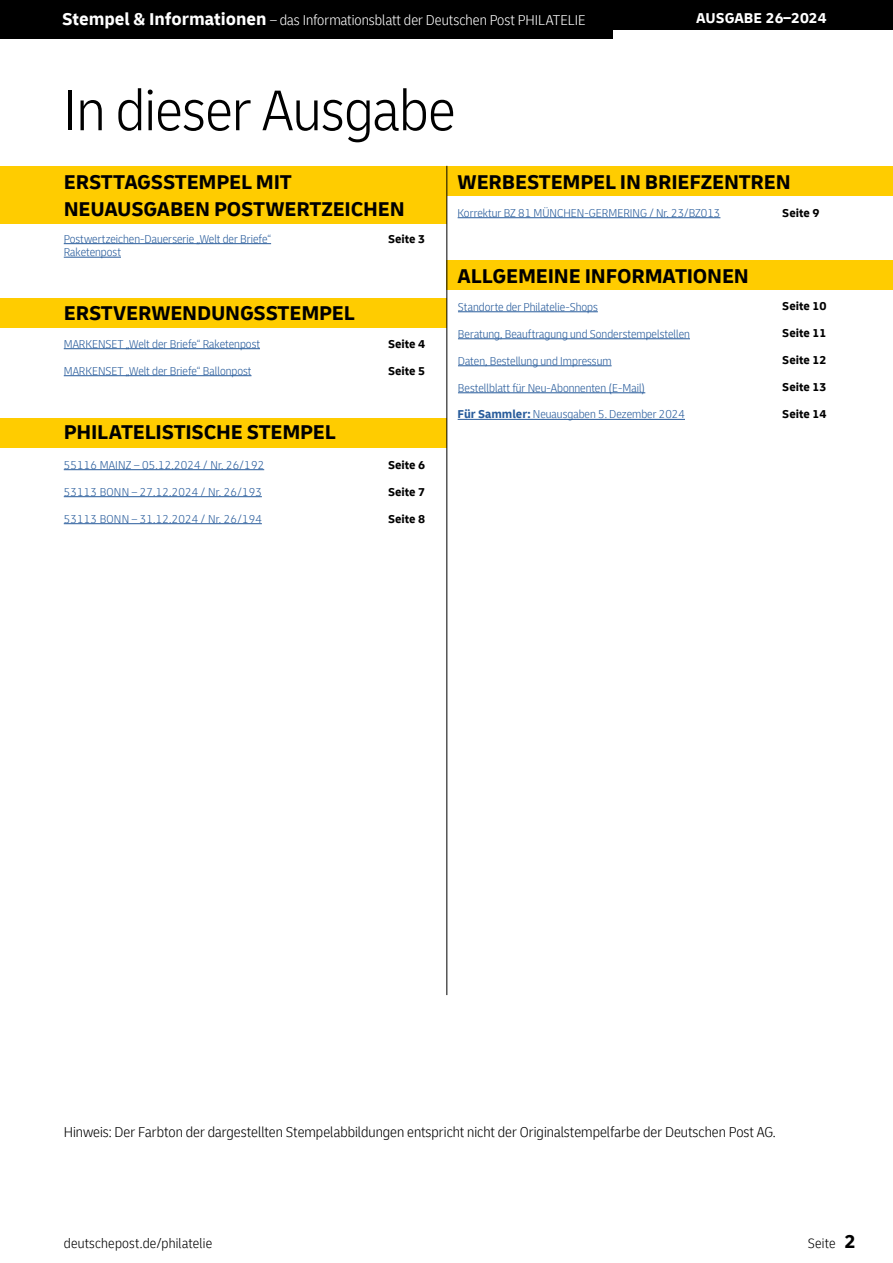
<style>
.page{position:relative;width:893px;height:1263px;background:#fff}
.page>*{position:absolute;margin:0;border:0;box-sizing:border-box;transform-origin:0 0}
.t1{font:300 condensed 60px "Delivery";letter-spacing:-.01em;color:#000}
.t2{font:700 21px/27px "Delivery";letter-spacing:-.01em;color:#000}
.t3{font:300 condensed 15px "Delivery";color:#000}
.t4{font:300 condensed 15px "Delivery";color:#fff}
.t5{font:700 15px "Delivery";color:#fff}
.t6{font:300 condensed 14.25px "Delivery";letter-spacing:.015em;color:#000}
.t7{font:300 condensed 12px/13.5px "Delivery";color:#275b9b}
.t8{font:700 12px "Delivery";color:#000}
.s1{font-weight:700;font-stretch:normal;font-size:18px}
.s2{font-weight:700;font-stretch:normal}
.s3{font-weight:700;font-stretch:normal;font-size:19.5px}
</style>
<div class="page">
<div style="left:0;top:0;width:893px;height:30px;background:#000"></div>
<div style="left:0;top:0;width:612px;height:38px;background:#000"></div>
<div style="left:0;top:166px;width:446px;height:57px;background:#fc0"></div>
<div style="left:0;top:298px;width:446px;height:30px;background:#fc0"></div>
<div style="left:446px;top:260px;width:447px;height:30px;background:#fc0"></div>
<div style="left:446px;top:166px;width:447px;height:30px;background:#fc0"></div>
<div style="left:0;top:418px;width:446px;height:30px;background:#fc0"></div>
<hr style="left:447px;top:166px;width:1px;height:829px;background:#000">
<hr style="left:64px;top:243px;width:207px;height:1px;background:#275b9b">
<hr style="left:64px;top:257px;width:57px;height:1px;background:#275b9b">
<hr style="left:64px;top:348px;width:196px;height:1px;background:#275b9b">
<hr style="left:64px;top:375px;width:188px;height:1px;background:#275b9b">
<hr style="left:458px;top:419px;width:227px;height:1px;background:#275b9b">
<hr style="left:458px;top:311px;width:140px;height:1px;background:#275b9b">
<hr style="left:458px;top:338px;width:232px;height:1px;background:#275b9b">
<hr style="left:458px;top:365px;width:154px;height:1px;background:#275b9b">
<hr style="left:458px;top:392px;width:187px;height:1px;background:#275b9b">
<hr style="left:458px;top:217px;width:262px;height:1px;background:#275b9b">
<hr style="left:64px;top:469px;width:200px;height:1px;background:#275b9b">
<hr style="left:64px;top:496px;width:198px;height:1px;background:#275b9b">
<hr style="left:64px;top:523px;width:198px;height:1px;background:#275b9b">
<p class="t4" style="left:62px;top:12px;width:525px"><span class="s1">Stempel &amp; Informationen</span> – das Informationsblatt der Deutschen Post PHILATELIE</p>
<p class="t5" style="left:696px;top:9px;width:132px">AUSGABE 26–2024</p>
<h1 class="t1" style="left:64px;top:75px;width:393px">In dieser Ausgabe</h1>
<h2 class="t2" style="left:64px;top:169px;width:343px">ERSTTAGSSTEMPEL MIT<br>NEUAUSGABEN POSTWERTZEICHEN</h2>
<h2 class="t2" style="left:458px;top:169px;width:335px">WERBESTEMPEL IN BRIEFZENTREN</h2>
<p class="t7" style="left:458px;top:206px;width:264px">Korrektur BZ 81 MÜNCHEN-GERMERING / Nr. 23/BZ013</p>
<p class="t8" style="left:782px;top:205px;width:39px">Seite 9</p>
<p class="t7" style="left:64px;top:232px;width:209px">Postwertzeichen-Dauerserie „Welt der Briefe“<br>Raketenpost</p>
<p class="t8" style="left:388px;top:231px;width:39px">Seite 3</p>
<h2 class="t2" style="left:458px;top:263px;width:293px">ALLGEMEINE INFORMATIONEN</h2>
<h2 class="t2" style="left:64px;top:299px;width:292px">ERSTVERWENDUNGSSTEMPEL</h2>
<p class="t7" style="left:64px;top:337px;width:198px">MARKENSET „Welt der Briefe“ Raketenpost</p>
<p class="t7" style="left:64px;top:364px;width:189px">MARKENSET „Welt der Briefe“ Ballonpost</p>
<p class="t8" style="left:388px;top:336px;width:39px">Seite 4</p>
<p class="t8" style="left:388px;top:363px;width:39px">Seite 5</p>
<p class="t7" style="left:458px;top:300px;width:141px">Standorte der Philatelie-Shops</p>
<p class="t7" style="left:458px;top:327px;width:233px">Beratung, Beauftragung und Sonderstempelstellen</p>
<p class="t7" style="left:458px;top:354px;width:155px">Daten, Bestellung und Impressum</p>
<p class="t7" style="left:458px;top:381px;width:189px">Bestellblatt für Neu-Abonnenten (E-Mail)</p>
<p class="t7" style="left:458px;top:408px;width:229px"><span class="s2">Für Sammler:</span> Neuausgaben 5. Dezember 2024</p>
<p class="t8" style="left:782px;top:299px;width:46px">Seite 10</p>
<p class="t8" style="left:782px;top:326px;width:46px">Seite 11</p>
<p class="t8" style="left:782px;top:353px;width:46px">Seite 12</p>
<p class="t8" style="left:782px;top:380px;width:46px">Seite 13</p>
<p class="t8" style="left:782px;top:407px;width:46px">Seite 14</p>
<h2 class="t2" style="left:64px;top:418px;width:274px">PHILATELISTISCHE STEMPEL</h2>
<p class="t7" style="left:64px;top:458px;width:202px">55116 MAINZ – 05.12.2024 / Nr. 26/192</p>
<p class="t7" style="left:64px;top:485px;width:200px">53113 BONN – 27.12.2024 / Nr. 26/193</p>
<p class="t7" style="left:64px;top:512px;width:200px">53113 BONN – 31.12.2024 / Nr. 26/194</p>
<p class="t8" style="left:388px;top:457px;width:39px">Seite 6</p>
<p class="t8" style="left:388px;top:484px;width:39px">Seite 7</p>
<p class="t8" style="left:388px;top:511px;width:39px">Seite 8</p>
<p class="t3" style="left:64px;top:1124px;width:713px">Hinweis: Der Farbton der dargestellten Stempelabbildungen entspricht nicht der Originalstempelfarbe der Deutschen Post AG.</p>
<p class="t6" style="left:64px;top:1235px;width:150px">deutschepost.de/philatelie</p>
<p class="t6" style="left:808px;top:1235px;width:50px">Seite <span class="s3">2</span></p>
</div>
